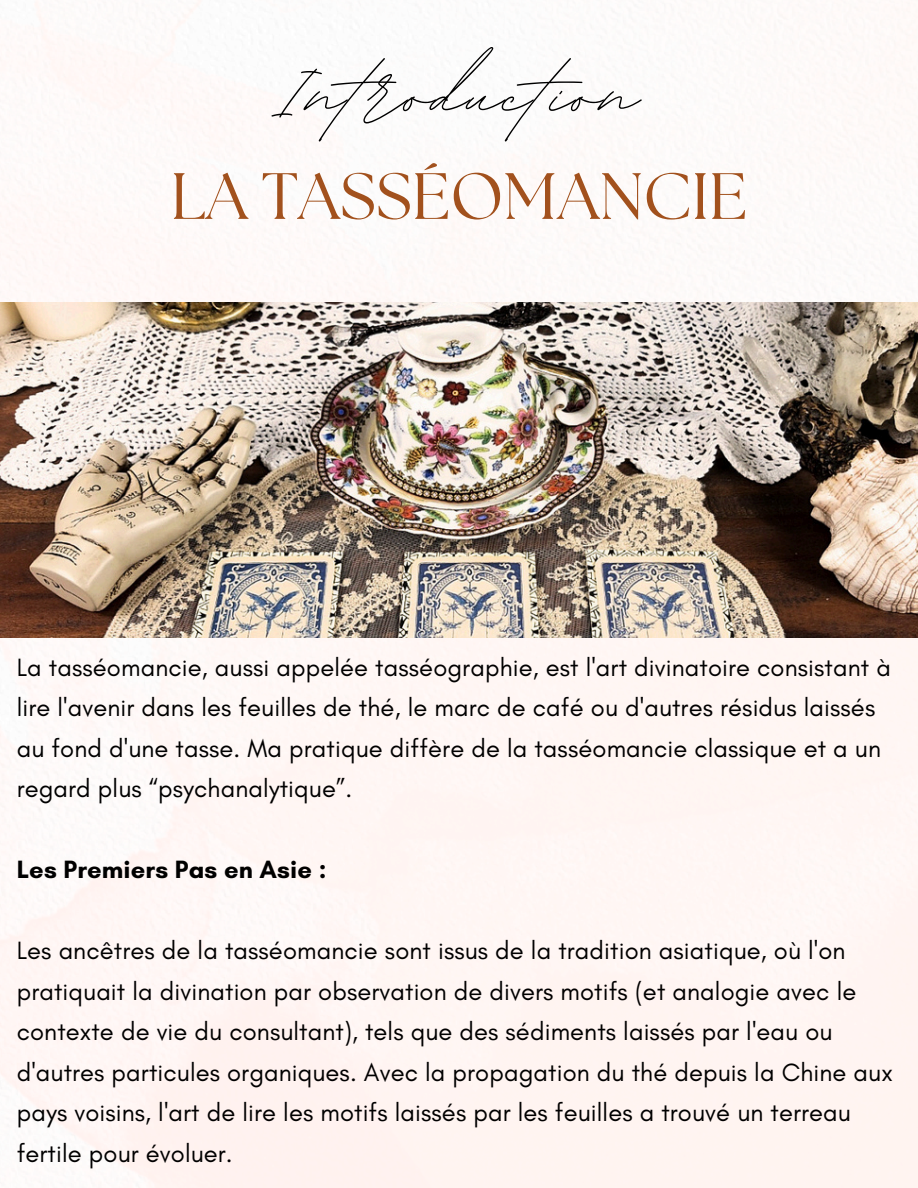
<style>
.page{position:relative;width:918px;height:1188px;background:#fff7f5}
.page>*{position:absolute;margin:0;border:0;box-sizing:border-box;transform-origin:0 0}
.t1{font:123.15px "BD Script";letter-spacing:.01em;color:#000}
.t2{font:65.25px "The Seasons";color:#a2511d}
.t3{font:25.5px/40.5px "Glacial Indifference";letter-spacing:.005em;color:#000}
.t4{font:700 25.5px "Glacial Indifference";letter-spacing:.005em;color:#000}
</style>
<div class="page">
<img style="left:0;top:302px;width:918px;height:335px">
<h1 class="t1" style="left:280px;top:13px;width:360px">Introduction</h1>
<h2 class="t2" style="left:171px;top:167px;width:578px">LA TASSÉOMANCIE</h2>
<p class="t3" style="left:17px;top:647px;width:876px">La tasséomancie, aussi appelée tasséographie, est l'art divinatoire consistant à lire l'avenir dans les feuilles de thé, le marc de café ou d'autres résidus laissés au fond d'une tasse. Ma pratique diffère de la tasséomancie classique et a un regard plus “psychanalytique”.</p>
<h3 class="t4" style="left:17px;top:854px;width:311px">Les Premiers Pas en Asie :</h3>
<p class="t3" style="left:17px;top:930px;width:878px">Les ancêtres de la tasséomancie sont issus de la tradition asiatique, où l'on pratiquait la divination par observation de divers motifs (et analogie avec le contexte de vie du consultant), tels que des sédiments laissés par l'eau ou d'autres particules organiques. Avec la propagation du thé depuis la Chine aux pays voisins, l'art de lire les motifs laissés par les feuilles a trouvé un terreau fertile pour évoluer.</p>
</div>
